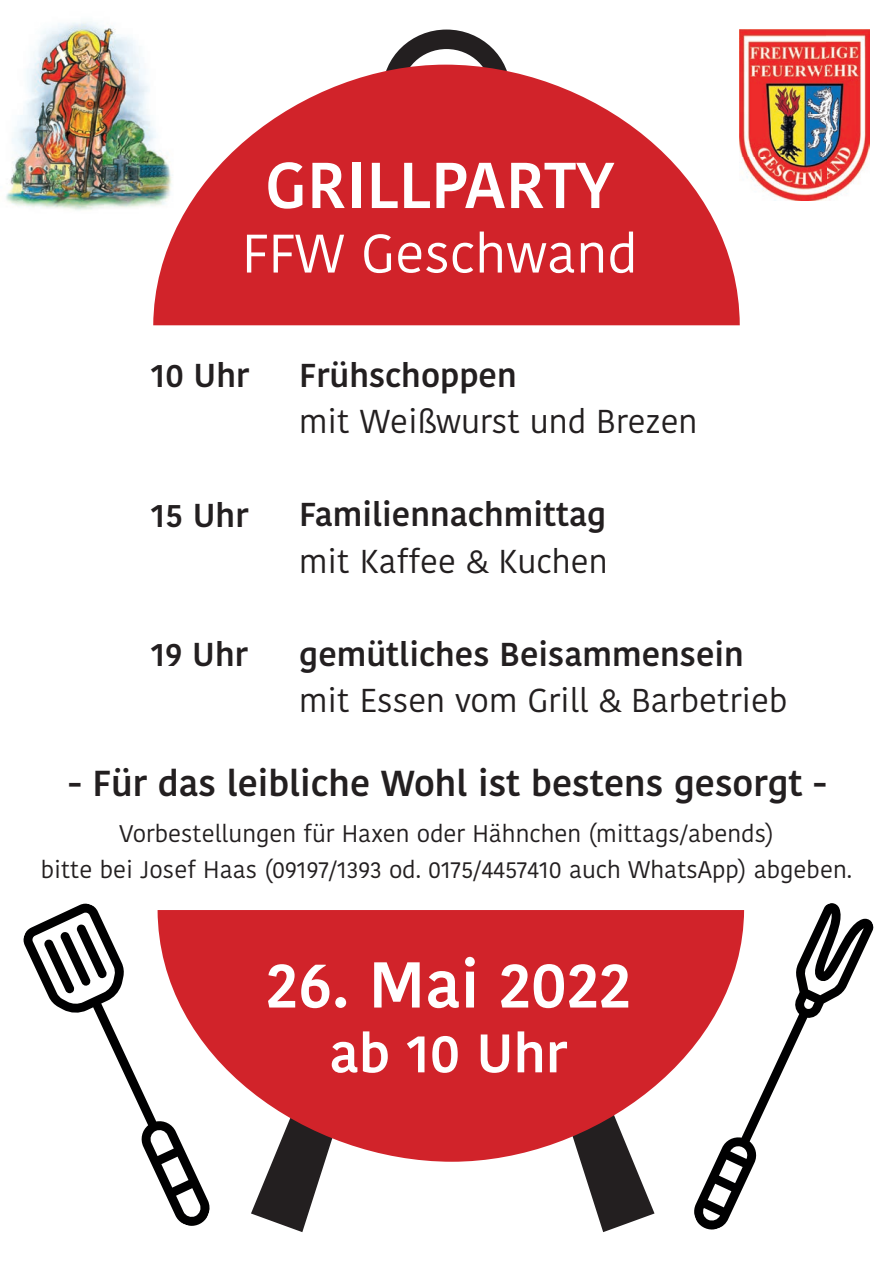
<style>
.page{position:relative;width:893px;height:1263px;background:#fff}
.page>*{position:absolute;margin:0;border:0;box-sizing:border-box;transform-origin:0 0}
.t1{font:600 64.5px "Kohinoor Telugu";color:#fff}
.t2{font:54px "Kohinoor Telugu";color:#fff}
.t3{font:600 54px "Kohinoor Telugu";color:#fff}
.t4{font:600 36px "Kohinoor Telugu";color:#231f20}
.t5{font:600 33px "Kohinoor Telugu";color:#231f20}
.t6{font:33px "Kohinoor Telugu";color:#231f20}
.t7{font:24px/36px "Kohinoor Telugu";color:#231f20;text-align:center}
</style>
<div class="page">
<svg style="left:251px;top:1162px;width:74px;height:70px"></svg>
<div style="left:382px;top:30px;width:128px;height:123px;border:20px solid #231f20;border-radius:50%"></div>
<svg style="left:580px;top:1162px;width:74px;height:70px"></svg>
<svg style="left:153px;top:65px;width:587px;height:260px;fill:#d1232a"></svg>
<svg style="left:210px;top:910px;width:483px;height:252px;background:#d13b41"></svg>
<svg style="left:693px;top:903px;width:181px;height:327px"></svg>
<svg style="left:23px;top:903px;width:187px;height:323px"></svg>
<svg style="left:44px;top:924px;width:63px;height:69px"></svg>
<img style="left:6px;top:21px;width:168px;height:193px">
<img style="left:740px;top:29px;width:130px;height:171px">
<h1 class="t1" style="left:265px;top:148px;width:351px">GRILLPARTY</h1>
<h2 class="t2" style="left:242px;top:222px;width:397px">FFW Geschwand</h2>
<h3 class="t5" style="left:151px;top:357px;width:100px">10 Uhr</h3>
<h3 class="t5" style="left:299px;top:356px;width:219px">Frühschoppen</h3>
<h3 class="t6" style="left:299px;top:402px;width:400px">mit Weißwurst und Brezen</h3>
<h3 class="t5" style="left:151px;top:496px;width:99px">15 Uhr</h3>
<h3 class="t5" style="left:299px;top:495px;width:308px">Familiennachmittag</h3>
<h3 class="t6" style="left:299px;top:542px;width:310px">mit Kaffee &amp; Kuchen</h3>
<h3 class="t5" style="left:151px;top:636px;width:98px">19 Uhr</h3>
<h3 class="t5" style="left:299px;top:635px;width:446px">gemütliches Beisammensein</h3>
<h3 class="t6" style="left:299px;top:681px;width:490px">mit Essen vom Grill &amp; Barbetrieb</h3>
<h3 class="t4" style="left:69px;top:762px;width:759px">- Für das leibliche Wohl ist bestens gesorgt -</h3>
<p class="t7" style="left:41px;top:815px;width:813px">Vorbestellungen für Haxen oder Hähnchen (mittags/abends)<br>bitte bei Josef Haas (09197/1393 od. 0175/4457410 auch WhatsApp) abgeben.</p>
<h1 class="t1" style="left:266px;top:947px;width:367px">26. Mai 2022</h1>
<h2 class="t3" style="left:329px;top:1022px;width:239px">ab 10 Uhr</h2>
</div>
